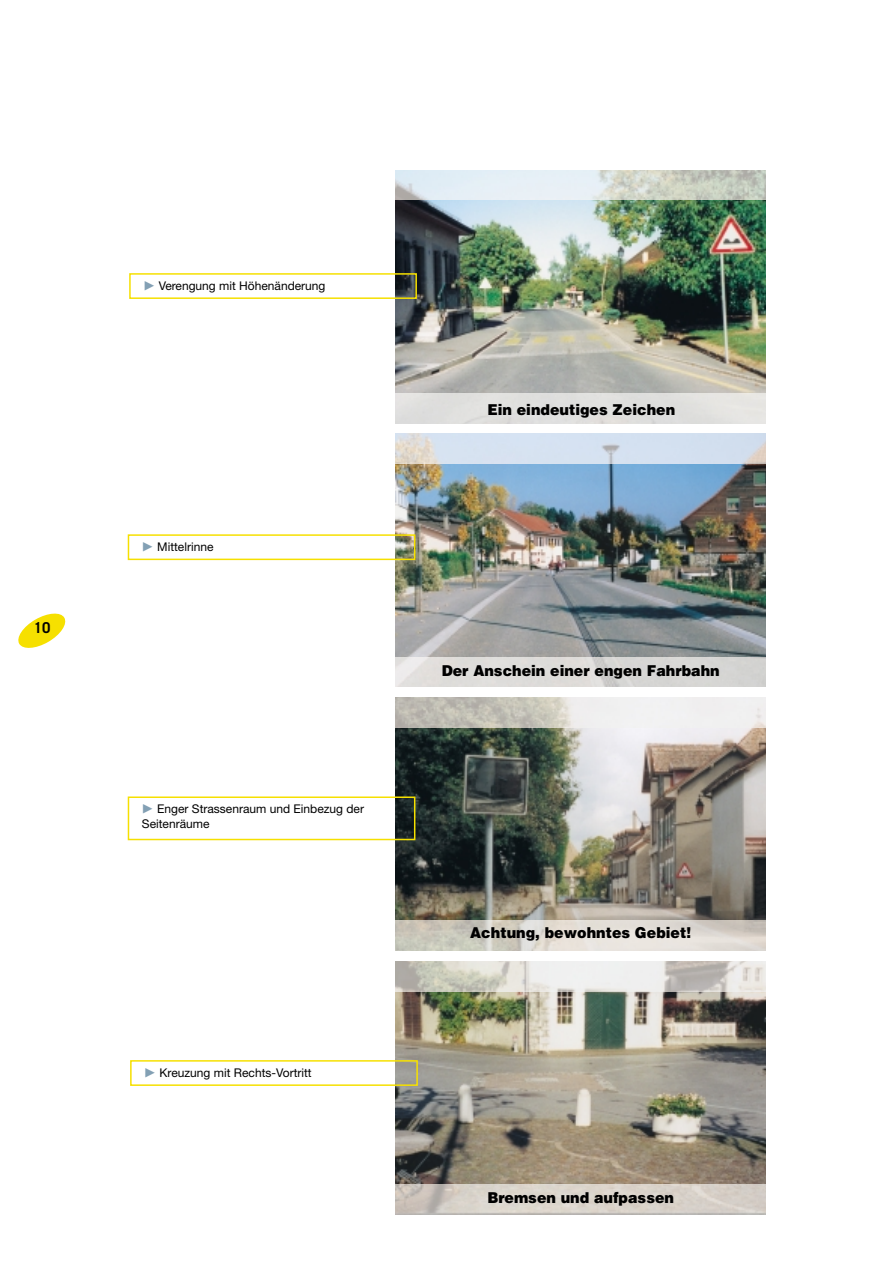
<style>
.page{position:relative;width:893px;height:1262px;background:#fff}
.page>*{position:absolute;margin:0;border:0;box-sizing:border-box;transform-origin:0 0}
.t1{font:900 15px "Helvetica";color:#000;scale:.95 1}
.t2{font:700 15px "Trade Gothic";color:#000}
.t3{font:12px/15px "Helvetica Neue";color:#000}
.s1{font-family:"European Pi Four";color:#83a0b4}
</style>
<div class="page">
<svg style="left:18px;top:613px;width:48px;height:35px"></svg>
<img style="left:395px;top:200px;width:370px;height:193px">
<img style="left:395px;top:991px;width:370px;height:193px">
<img style="left:418px;top:463px;width:347px;height:194px">
<svg style="left:395px;top:170px;width:370px;height:30px;background:#d8dfdd"></svg>
<svg style="left:418px;top:961px;width:347px;height:30px"></svg>
<svg style="left:418px;top:434px;width:347px;height:29px;background:#d5dfed"></svg>
<div style="left:395px;top:393px;width:370px;height:30px;background:#dfdfde"></div>
<svg style="left:395px;top:1184px;width:370px;height:30px;background:#d5cfc7"></svg>
<div style="left:395px;top:657px;width:370px;height:30px;background:#dcdad7"></div>
<img style="left:418px;top:727px;width:347px;height:194px">
<svg style="left:418px;top:697px;width:347px;height:30px;fill:#efeeee"></svg>
<svg style="left:418px;top:921px;width:347px;height:29px;background:#dad5cd"></svg>
<svg style="left:127px;top:272px;width:291px;height:814px"></svg>
<p class="t2" style="left:34px;top:622px;width:18px">10</p>
<p class="t3" style="left:143px;top:279px;width:184px"><span class="s1">-</span> Verengung mit Höhenänderung</p>
<p class="t3" style="left:142px;top:540px;width:73px"><span class="s1">-</span> Mittelrinne</p>
<p class="t3" style="left:142px;top:802px;width:223px"><span class="s1">-</span> Enger Strassenraum und Einbezug der<br>Seitenräume</p>
<p class="t3" style="left:144px;top:1066px;width:169px"><span class="s1">-</span> Kreuzung mit Rechts-Vortritt</p>
<p class="t1" style="left:487px;top:404px;width:199px">Ein eindeutiges Zeichen</p>
<p class="t1" style="left:441px;top:665px;width:294px">Der Anschein einer engen Fahrbahn</p>
<p class="t1" style="left:470px;top:927px;width:234px">Achtung, bewohntes Gebiet!</p>
<p class="t1" style="left:487px;top:1192px;width:198px">Bremsen und aufpassen</p>
</div>
